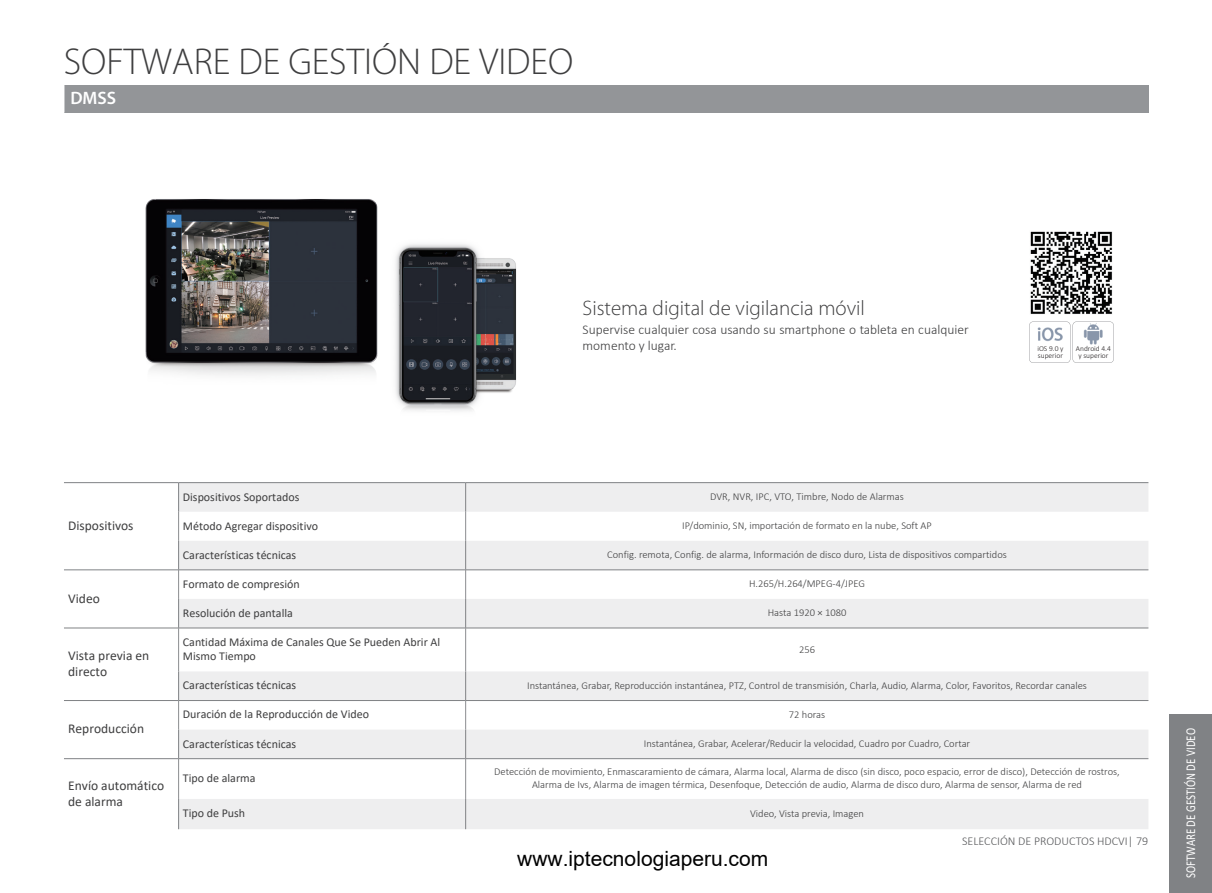
<style>
.page{position:relative;width:1212px;height:893px;background:#fff}
.page>*{position:absolute;margin:0;border:0;box-sizing:border-box;transform-origin:0 0}
.Head_4{font:300 37.5px "Myriad Pro";color:#3e3e3f}
.t1{font:300 21px "Myriad Pro";color:#3e3e3f}
.t2{font:21px "Arial";color:#000}
.t3{font:600 18px "Myriad Pro";color:#fff}
.t4{font:300 13.5px/16.2px "Calibri";color:#3e3e3f}
.t5{font:13.5px/16.2px "Calibri";color:#3e3e3f}
.t6{font:13.5px "Calibri";color:#fff;scale:.8 1}
.t7{font:12px/14.4px "Calibri";color:#3e3e3f}
.t8{font:300 12px "Calibri";color:#57585a}
.t9{font:300 10.5px/12.6px "Calibri";color:#3e3e3f;text-align:center}
.t10{font:300 7.5px/7.5px "Calibri";color:#231f20}
</style>
<div class="page">
<div style="left:1169px;top:714px;width:43px;height:179px;background:#808285"></div>
<div style="left:64px;top:85px;width:1084px;height:28px;background:#939598"></div>
<svg style="left:179px;top:483px;width:969px;height:346px;fill:#eeeeef"></svg>
<svg style="left:64px;top:85px;width:1px;height:28px"></svg>
<hr style="left:64px;top:482px;width:114px;height:1px;background:#808285">
<hr style="left:178px;top:482px;width:288px;height:1px;background:#808285">
<hr style="left:466px;top:482px;width:682px;height:1px;background:#808285">
<hr style="left:178px;top:570px;width:288px;height:1px;background:#808285">
<hr style="left:466px;top:570px;width:682px;height:1px;background:#808285">
<hr style="left:178px;top:628px;width:288px;height:1px;background:#808285">
<hr style="left:466px;top:628px;width:682px;height:1px;background:#808285">
<hr style="left:178px;top:700px;width:288px;height:1px;background:#808285">
<hr style="left:466px;top:700px;width:682px;height:1px;background:#808285">
<hr style="left:178px;top:758px;width:288px;height:1px;background:#808285">
<hr style="left:466px;top:758px;width:682px;height:1px;background:#808285">
<hr style="left:465px;top:799px;width:1px;height:30px;background:#808285">
<svg style="left:465px;top:483px;width:1px;height:145px"></svg>
<hr style="left:465px;top:628px;width:1px;height:43px;background:#8b8d90">
<svg style="left:64px;top:483px;width:115px;height:346px"></svg>
<svg style="left:465px;top:671px;width:1px;height:87px"></svg>
<hr style="left:178px;top:759px;width:1px;height:40px;background:#8b8d90">
<hr style="left:465px;top:759px;width:1px;height:40px;background:#8b8d90">
<img style="left:145px;top:199px;width:372px;height:212px">
<svg style="left:1029px;top:321px;width:85px;height:42px"></svg>
<img style="left:1030px;top:231px;width:83px;height:83px">
<p class="Head_4" style="left:64px;top:39px;width:511px">SOFTWARE DE GESTIÓN DE VIDEO</p>
<p class="t3" style="left:70px;top:86px;width:47px">DMSS</p>
<p class="t1" style="left:583px;top:296px;width:284px">Sistema digital de vigilancia móvil</p>
<p class="t4" style="left:583px;top:321px;width:388px">Supervise cualquier cosa usando su smartphone o tableta en cualquier momento y lugar.</p>
<p class="t10" style="left:1037px;top:345px;width:28px">iOS 9.0 y superior</p>
<p class="t10" style="left:1076px;top:345px;width:37px;text-align:center">Android 4.4 y superior</p>
<p class="t5" style="left:68px;top:517px;width:67px">Dispositivos</p>
<p class="t5" style="left:68px;top:590px;width:33px">Video</p>
<p class="t5" style="left:68px;top:647px;width:83px">Vista previa en directo</p>
<p class="t5" style="left:68px;top:720px;width:77px">Reproducción</p>
<p class="t5" style="left:68px;top:777px;width:97px">Envío automático de alarma</p>
<p class="t7" style="left:183px;top:489px;width:118px">Dispositivos Soportados</p>
<p class="t9" style="left:710px;top:490px;width:195px">DVR, NVR, IPC, VTO, Timbre, Nodo de Alarmas</p>
<p class="t7" style="left:183px;top:518px;width:137px">Método Agregar dispositivo</p>
<p class="t9" style="left:682px;top:519px;width:251px">IP/dominio, SN, importación de formato en la nube, Soft AP</p>
<p class="t7" style="left:183px;top:547px;width:115px">Características técnicas</p>
<p class="t9" style="left:607px;top:548px;width:401px">Config. remota, Config. de alarma, Información de disco duro, Lista de dispositivos compartidos</p>
<p class="t7" style="left:183px;top:576px;width:118px">Formato de compresión</p>
<p class="t9" style="left:749px;top:577px;width:117px">H.265/H.264/MPEG-4/JPEG</p>
<p class="t7" style="left:183px;top:605px;width:112px">Resolución de pantalla</p>
<p class="t9" style="left:768px;top:606px;width:80px">Hasta 1920 × 1080</p>
<p class="t7" style="left:183px;top:634px;width:259px">Cantidad Máxima de Canales Que Se Pueden Abrir Al<br>Mismo Tiempo</p>
<p class="t9" style="left:799px;top:643px;width:17px">256</p>
<p class="t7" style="left:183px;top:678px;width:115px">Características técnicas</p>
<p class="t9" style="left:527px;top:679px;width:561px">Instantánea, Grabar, Reproducción instantánea, PTZ, Control de transmisión, Charla, Audio, Alarma, Color, Favoritos, Recordar canales</p>
<p class="t7" style="left:183px;top:707px;width:188px">Duración de la Reproducción de Video</p>
<p class="t9" style="left:789px;top:708px;width:38px">72 horas</p>
<p class="t7" style="left:183px;top:736px;width:115px">Características técnicas</p>
<p class="t9" style="left:644px;top:737px;width:328px">Instantánea, Grabar, Acelerar/Reducir la velocidad, Cuadro por Cuadro, Cortar</p>
<p class="t7" style="left:183px;top:771px;width:74px">Tipo de alarma</p>
<p class="t9" style="left:494px;top:766px;width:627px">Detección de movimiento, Enmascaramiento de cámara, Alarma local, Alarma de disco (sin disco, poco espacio, error de disco), Detección de rostros,<br>Alarma de Ivs, Alarma de imagen térmica, Desenfoque, Detección de audio, Alarma de disco duro, Alarma de sensor, Alarma de red</p>
<p class="t7" style="left:183px;top:806px;width:64px">Tipo de Push</p>
<p class="t9" style="left:750px;top:807px;width:115px">Video, Vista previa, Imagen</p>
<h2 class="t2" style="left:517px;top:844px;width:252px">www.iptecnologiaperu.com</h2>
<p class="t8" style="left:962px;top:834px;width:188px">SELECCIÓN DE PRODUCTOS HDCVI| 79</p>
<p class="t6" style="left:1181px;top:878px;width:189px;rotate:-90deg">SOFTWARE DE GESTIÓN DE VIDEO</p>
</div>
